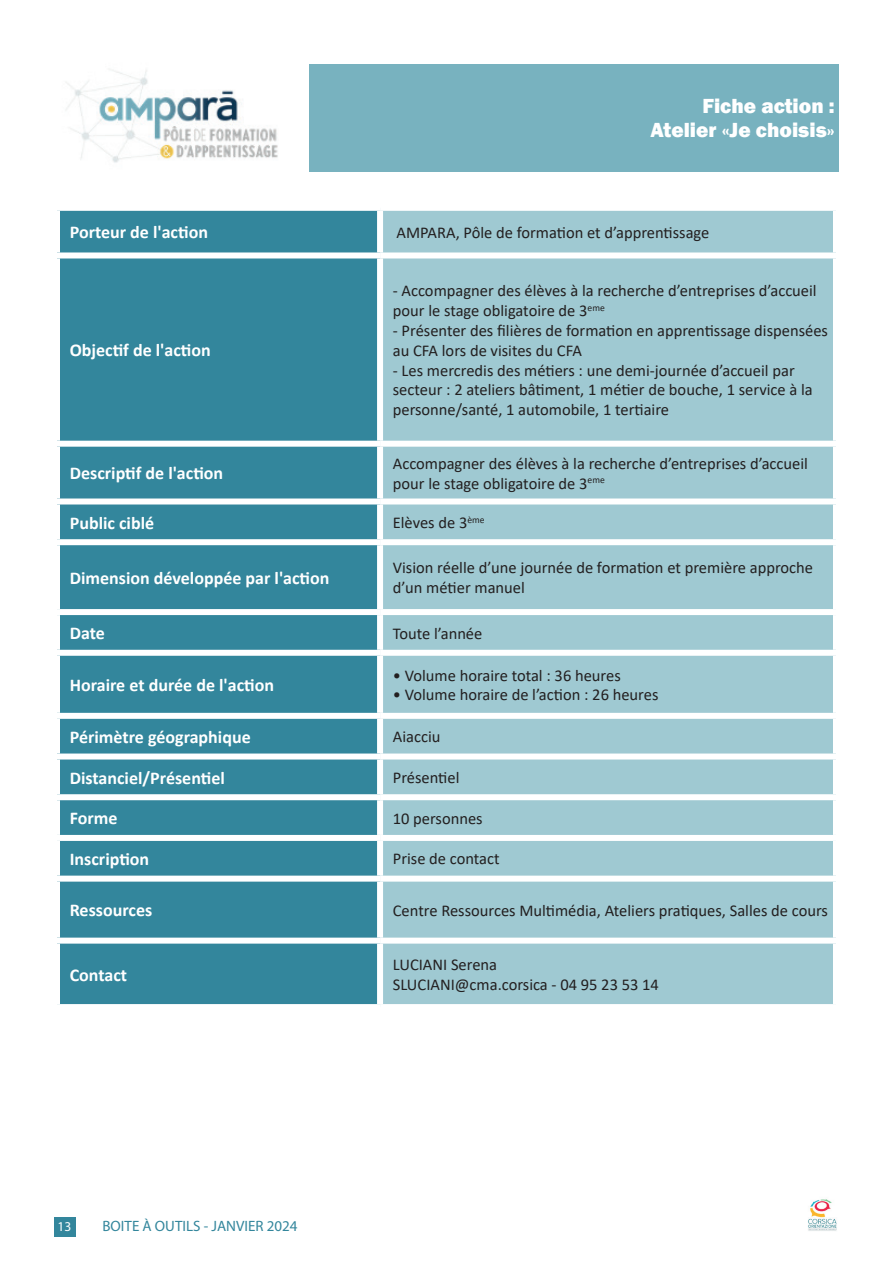
<style>
.page{position:relative;width:893px;height:1263px;background:#fff}
.page>*{position:absolute;margin:0;border:0;box-sizing:border-box;transform-origin:0 0}
.t1{font:800 21px/24px "Franklin Gothic";color:#fff;text-align:right}
.t2{font:700 18px "Calibri";color:#fff}
.t3{font:16.5px/19.8px "Calibri";color:#231f20}
.t4{font:15px "Myriad Pro";color:#33869c}
.t5{font:13.5px "Myriad Pro";color:#fff}
</style>
<div class="page">
<img style="left:808px;top:1199px;width:29px;height:32px">
<div style="left:54px;top:1217px;width:22px;height:20px;background:#33869c"></div>
<div style="left:60px;top:211px;width:317px;height:793px;background:#33869c"></div>
<div style="left:383px;top:211px;width:450px;height:793px;background:#9fc9d2"></div>
<div style="left:54px;top:252px;width:326px;height:6px;background:#fff"></div>
<div style="left:380px;top:252px;width:459px;height:6px;background:#fff"></div>
<div style="left:54px;top:441px;width:326px;height:6px;background:#fff"></div>
<div style="left:380px;top:441px;width:459px;height:6px;background:#fff"></div>
<div style="left:54px;top:498px;width:326px;height:6px;background:#fff"></div>
<div style="left:380px;top:498px;width:459px;height:6px;background:#fff"></div>
<div style="left:54px;top:539px;width:326px;height:6px;background:#fff"></div>
<div style="left:380px;top:539px;width:459px;height:6px;background:#fff"></div>
<div style="left:54px;top:609px;width:326px;height:6px;background:#fff"></div>
<div style="left:380px;top:609px;width:459px;height:6px;background:#fff"></div>
<div style="left:54px;top:650px;width:326px;height:6px;background:#fff"></div>
<div style="left:380px;top:650px;width:459px;height:6px;background:#fff"></div>
<div style="left:54px;top:713px;width:326px;height:6px;background:#fff"></div>
<div style="left:380px;top:713px;width:459px;height:6px;background:#fff"></div>
<div style="left:54px;top:753px;width:326px;height:6px;background:#fff"></div>
<div style="left:380px;top:753px;width:459px;height:6px;background:#fff"></div>
<div style="left:54px;top:794px;width:326px;height:6px;background:#fff"></div>
<div style="left:380px;top:794px;width:459px;height:6px;background:#fff"></div>
<div style="left:54px;top:835px;width:326px;height:6px;background:#fff"></div>
<div style="left:380px;top:835px;width:459px;height:6px;background:#fff"></div>
<div style="left:54px;top:876px;width:326px;height:6px;background:#fff"></div>
<div style="left:380px;top:876px;width:459px;height:6px;background:#fff"></div>
<div style="left:54px;top:938px;width:326px;height:6px;background:#fff"></div>
<div style="left:380px;top:938px;width:459px;height:6px;background:#fff"></div>
<div style="left:54px;top:64px;width:785px;height:108px;background:#78b2bf"></div>
<img style="left:54px;top:64px;width:254px;height:108px">
<p class="t1" style="left:650px;top:94px;width:186px">Fiche action :<br>Atelier «Je choisis»</p>
<p class="t2" style="left:70px;top:220px;width:140px">Porteur de l'action</p>
<p class="t3" style="left:397px;top:222px;width:314px">AMPARA, Pôle de formation et d’apprentissage</p>
<p class="t2" style="left:70px;top:338px;width:142px">Objectif de l'action</p>
<p class="t3" style="left:393px;top:281px;width:425px">- Accompagner des élèves à la recherche d’entreprises d’accueil pour le stage obligatoire de 3<sup>eme</sup></p>
<p class="t3" style="left:393px;top:320px;width:437px">- Présenter des filières de formation en apprentissage dispensées au CFA lors de visites du CFA</p>
<p class="t3" style="left:393px;top:360px;width:421px">- Les mercredis des métiers : une demi-journée d’accueil par secteur : 2 ateliers bâtiment, 1 métier de bouche, 1 service à la personne/santé, 1 automobile, 1 tertiaire</p>
<p class="t2" style="left:70px;top:461px;width:155px">Descriptif de l'action</p>
<p class="t3" style="left:393px;top:453px;width:417px">Accompagner des élèves à la recherche d’entreprises d’accueil pour le stage obligatoire de 3<sup>eme</sup></p>
<p class="t2" style="left:70px;top:510px;width:86px">Public ciblé</p>
<p class="t3" style="left:393px;top:512px;width:93px">Elèves de 3<sup>ème</sup></p>
<p class="t2" style="left:70px;top:565px;width:261px">Dimension développée par l'action</p>
<p class="t3" style="left:393px;top:558px;width:422px">Vision réelle d’une journée de formation et première approche d’un métier manuel</p>
<p class="t2" style="left:70px;top:620px;width:37px">Date</p>
<p class="t3" style="left:393px;top:623px;width:91px">Toute l’année</p>
<p class="t2" style="left:70px;top:672px;width:206px">Horaire et durée de l'action</p>
<p class="t3" style="left:393px;top:665px;width:230px">• Volume horaire total : 36 heures</p>
<p class="t3" style="left:393px;top:685px;width:267px">• Volume horaire de l’action : 26 heures</p>
<p class="t2" style="left:70px;top:724px;width:182px">Périmètre géographique</p>
<p class="t3" style="left:393px;top:726px;width:49px">Aiacciu</p>
<p class="t2" style="left:70px;top:765px;width:157px">Distanciel/Présentiel</p>
<p class="t3" style="left:393px;top:767px;width:68px">Présentiel</p>
<p class="t2" style="left:70px;top:806px;width:49px">Forme</p>
<p class="t3" style="left:393px;top:808px;width:91px">10 personnes</p>
<p class="t2" style="left:70px;top:846px;width:81px">Inscription</p>
<p class="t3" style="left:393px;top:849px;width:108px">Prise de contact</p>
<p class="t2" style="left:70px;top:898px;width:84px">Ressources</p>
<p class="t3" style="left:393px;top:900px;width:437px">Centre Ressources Multimédia, Ateliers pratiques, Salles de cours</p>
<p class="t2" style="left:70px;top:962px;width:59px">Contact</p>
<p class="t3" style="left:393px;top:954px;width:268px">LUCIANI Serena<br>SLUCIANI@cma.corsica - 04 95 23 53 14</p>
<p class="t5" style="left:58px;top:1218px;width:15px">13</p>
<p class="t4" style="left:103px;top:1217px;width:196px">BOITE À OUTILS - JANVIER 2024</p>
</div>
